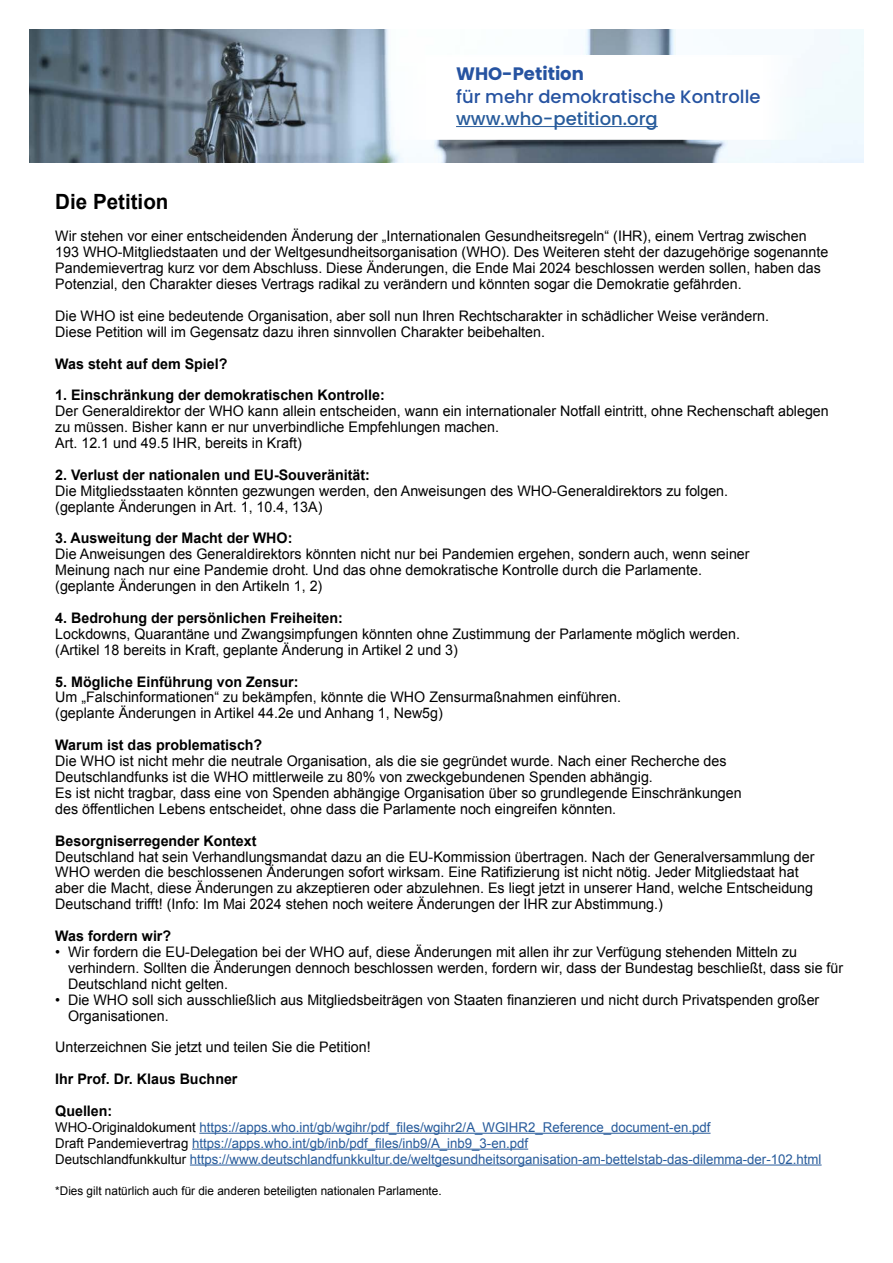
<style>
.page{position:relative;width:893px;height:1263px;background:#fff}
.page>*{position:absolute;margin:0;border:0;box-sizing:border-box;transform-origin:0 0}
.t1{font:700 21px "Arial";color:#000}
.t2{font:500 18px "Poppins";color:#2653a1}
.t3{font:500 18px "Poppins";color:#275b9b}
.t4{font:700 18px "Poppins";color:#2653a1}
.t5{font:14.55px/15.9px "Arial";color:#000}
.t6{font:700 14.55px/31.8px "Arial";color:#000}
.t7{font:13.5px/15.9px "Arial";color:#275b9b}
.t8{font:12px "Arial";color:#000}
.s1{color:#000}
</style>
<div class="page">
<img style="left:30px;top:30px;width:833px;height:132px">
<div style="left:370px;top:55px;width:450px;height:84px;background:#fff"></div>
<hr style="left:456px;top:126px;width:202px;height:1px;background:#275b9b">
<hr style="left:199px;top:1133px;width:511px;height:1px;background:#275b9b">
<hr style="left:192px;top:1148px;width:336px;height:1px;background:#275b9b">
<hr style="left:190px;top:1164px;width:632px;height:1px;background:#275b9b">
<p class="t4" style="left:456px;top:63px;width:129px">WHO-Petition</p>
<p class="t2" style="left:456px;top:86px;width:306px">für mehr demokratische Kontrolle</p>
<p class="t3" style="left:456px;top:108px;width:203px">www.who-petition.org</p>
<h1 class="t1" style="left:55px;top:188px;width:115px">Die Petition</h1>
<p class="t5" style="left:55px;top:228px;width:774px">Wir stehen vor einer entscheidenden Änderung der „Internationalen Gesundheitsregeln“ (IHR), einem Vertrag zwischen 193 WHO-Mitgliedstaaten und der Weltgesundheitsorganisation (WHO). Des Weiteren steht der dazugehörige sogenannte Pandemievertrag kurz vor dem Abschluss. Diese Änderungen, die Ende Mai 2024 beschlossen werden sollen, haben das Potenzial, den Charakter dieses Vertrags radikal zu verändern und könnten sogar die Demokratie gefährden.</p>
<p class="t5" style="left:55px;top:308px;width:715px">Die WHO ist eine bedeutende Organisation, aber soll nun Ihren Rechtscharakter in schädlicher Weise verändern.<br>Diese Petition will im Gegensatz dazu ihren sinnvollen Charakter beibehalten.</p>
<p class="t6" style="left:55px;top:348px;width:174px">Was steht auf dem Spiel?</p>
<p class="t6" style="left:55px;top:380px;width:331px">1. Einschränkung der demokratischen Kontrolle:</p>
<p class="t5" style="left:55px;top:403px;width:775px">Der Generaldirektor der WHO kann allein entscheiden, wann ein internationaler Notfall eintritt, ohne Rechenschaft ablegen zu müssen. Bisher kann er nur unverbindliche Empfehlungen machen.<br>Art. 12.1 und 49.5 IHR, bereits in Kraft)</p>
<p class="t6" style="left:55px;top:459px;width:316px">2. Verlust der nationalen und EU-Souveränität:</p>
<p class="t5" style="left:55px;top:483px;width:674px">Die Mitgliedsstaaten könnten gezwungen werden, den Anweisungen des WHO-Generaldirektors zu folgen. (geplante Änderungen in Art. 1, 10.4, 13A)</p>
<p class="t6" style="left:55px;top:523px;width:239px">3. Ausweitung der Macht der WHO:</p>
<p class="t5" style="left:55px;top:546px;width:696px">Die Anweisungen des Generaldirektors könnten nicht nur bei Pandemien ergehen, sondern auch, wenn seiner<br>Meinung nach nur eine Pandemie droht. Und das ohne demokratische Kontrolle durch die Parlamente. (geplante Änderungen in den Artikeln 1, 2)</p>
<p class="t6" style="left:55px;top:602px;width:289px">4. Bedrohung der persönlichen Freiheiten:</p>
<p class="t5" style="left:55px;top:626px;width:686px">Lockdowns, Quarantäne und Zwangsimpfungen könnten ohne Zustimmung der Parlamente möglich werden. (Artikel 18 bereits in Kraft, geplante Änderung in Artikel 2 und 3)</p>
<p class="t6" style="left:55px;top:666px;width:245px">5. Mögliche Einführung von Zensur:</p>
<p class="t5" style="left:55px;top:689px;width:567px">Um „Falschinformationen“ zu bekämpfen, könnte die WHO Zensurmaßnahmen einführen. (geplante Änderungen in Artikel 44.2e und Anhang 1, New5g)</p>
<p class="t6" style="left:55px;top:730px;width:209px">Warum ist das problematisch?</p>
<p class="t5" style="left:55px;top:753px;width:688px">Die WHO ist nicht mehr die neutrale Organisation, als die sie gegründet wurde. Nach einer Recherche des Deutschlandfunks ist die WHO mittlerweile zu 80% von zweckgebundenen Spenden abhängig.<br>Es ist nicht tragbar, dass eine von Spenden abhängige Organisation über so grundlegende Einschränkungen des öffentlichen Lebens entscheidet, ohne dass die Parlamente noch eingreifen könnten.</p>
<p class="t6" style="left:55px;top:825px;width:203px">Besorgniserregender Kontext</p>
<p class="t5" style="left:55px;top:848px;width:761px">Deutschland hat sein Verhandlungsmandat dazu an die EU-Kommission übertragen. Nach der Generalversammlung der WHO werden die beschlossenen Änderungen sofort wirksam. Eine Ratifizierung ist nicht nötig. Jeder Mitgliedstaat hat aber die Macht, diese Änderungen zu akzeptieren oder abzulehnen. Es liegt jetzt in unserer Hand, welche Entscheidung Deutschand trifft! (Info: Im Mai 2024 stehen noch weitere Änderungen der IHR zur Abstimmung.)</p>
<p class="t6" style="left:55px;top:920px;width:117px">Was fordern wir?</p>
<p class="t5" style="left:68px;top:944px;width:777px;text-indent:-13px">• Wir fordern die EU-Delegation bei der WHO auf, diese Änderungen mit allen ihr zur Verfügung stehenden Mitteln zu verhindern. Sollten die Änderungen dennoch beschlossen werden, fordern wir, dass der Bundestag beschließt, dass sie für<br>Deutschland nicht gelten.</p>
<p class="t5" style="left:68px;top:992px;width:753px;text-indent:-13px">• Die WHO soll sich ausschließlich aus Mitgliedsbeiträgen von Staaten finanzieren und nicht durch Privatspenden großer<br>Organisationen.</p>
<p class="t5" style="left:55px;top:1039px;width:317px">Unterzeichnen Sie jetzt und teilen Sie die Petition!</p>
<p class="t6" style="left:55px;top:1064px;width:184px">Ihr Prof. Dr. Klaus Buchner<br>Quellen:</p>
<p class="t7" style="left:55px;top:1119px;width:768px"><span class="s1">WHO-Originaldokument</span> https://apps.who.int/gb/wgihr/pdf_files/wgihr2/A_WGIHR2_Reference_document-en.pdf<br><span class="s1">Draft Pandemievertrag</span> https://apps.who.int/gb/inb/pdf_files/inb9/A_inb9_3-en.pdf<br><span class="s1">Deutschlandfunkkultur</span> https://www.deutschlandfunkkultur.de/weltgesundheitsorganisation-am-bettelstab-das-dilemma-der-102.html</p>
<p class="t8" style="left:55px;top:1183px;width:388px">*Dies gilt natürlich auch für die anderen beteiligten nationalen Parlamente.</p>
</div>
